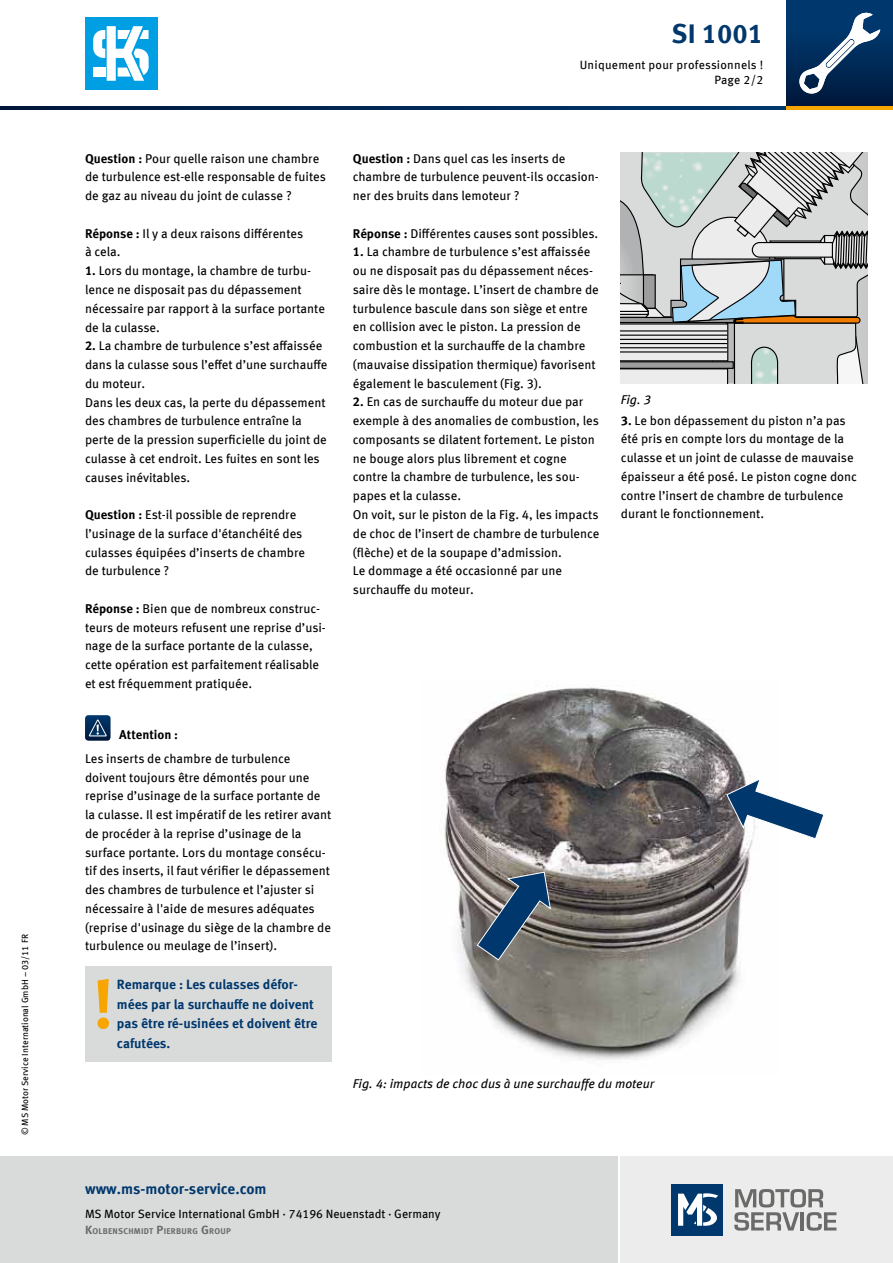
<style>
.page{position:relative;width:893px;height:1263px;background:#fff}
.page>*{position:absolute;margin:0;border:0;box-sizing:border-box;transform-origin:0 0}
.t1{font:700 69.3px "Meta OFC";color:#f7a500}
.t2{font:700 27px "Meta OFC";color:#00386d}
.t3{font:700 15px "Meta OFC";color:#00386d}
.t4{font:700 13.5px/19.5px "Meta OFC";color:#00386d}
.t5{font:12.75px/18.8px "Meta OFC";color:#000}
.t6{font:italic 12.75px "Meta OFC";color:#000}
.t7{font:700 12.75px "Meta OFC";color:#000}
.t8{font:12px "Meta OFC";color:#000}
.t9{font:12px/15px "Meta OFC";letter-spacing:.02em;color:#000;text-align:right}
.t10{font:9px "Meta OFC";color:#000}
.t11{font:700 8.4px "Meta OFC";letter-spacing:.03em;color:#6a6a69}
.s1{font-weight:700}
.s2{font-size:12px}
</style>
<div class="page">
<div style="left:621px;top:1157px;width:272px;height:106px;background:#ececec"></div>
<div style="left:0;top:1157px;width:617px;height:106px;background:#d9dada"></div>
<div style="left:672px;top:1184px;width:51px;height:51px;background:#00386d"></div>
<svg style="left:678px;top:1193px;width:40px;height:33px"></svg>
<svg style="left:734px;top:1189px;width:102px;height:42px"></svg>
<div style="left:787px;top:0;width:106px;height:106px;background:linear-gradient(to bottom,#003e78,#001a3f)"></div>
<div style="left:85px;top:17px;width:72px;height:72px;background:#009ee3"></div>
<svg style="left:93px;top:26px;width:56px;height:55px"></svg>
<div style="left:85px;top:966px;width:247px;height:96px;background:#d9dada"></div>
<svg style="left:0;top:106px;width:787px;height:4px"></svg>
<hr style="left:787px;top:106px;width:106px;height:4px;background:#f7a500">
<svg style="left:798px;top:12px;width:82px;height:83px"></svg>
<svg style="left:621px;top:153px;width:246px;height:231px"></svg>
<img style="left:444px;top:686px;width:309px;height:374px">
<svg style="left:477px;top:871px;width:74px;height:90px"></svg>
<svg style="left:726px;top:778px;width:98px;height:61px"></svg>
<svg style="left:85px;top:715px;width:26px;height:26px"></svg>
<p class="t10" style="left:19px;top:1135px;width:203px;rotate:-90deg">© MS Motor Service International GmbH – 03/11 FR</p>
<h2 class="t2" style="left:672px;top:16px;width:93px">SI 1001</h2>
<p class="t9" style="left:580px;top:57px;width:185px">Uniquement pour professionnels !<br>Page 2/2</p>
<p class="t5" style="left:85px;top:149px;width:242px"><span class="s1">Question :</span> Pour quelle raison une chambre de turbulence est-elle responsable de fuites de gaz au niveau du joint de culasse ?</p>
<p class="t5" style="left:85px;top:224px;width:220px"><span class="s1">Réponse :</span> Il y a deux raisons différentes à cela.</p>
<p class="t5" style="left:85px;top:261px;width:241px"><span class="s1">1.</span> Lors du montage, la chambre de turbu&shy;lence ne disposait pas du dépassement nécessaire par rapport à la surface portante de la culasse.</p>
<p class="t5" style="left:85px;top:336px;width:244px"><span class="s1">2.</span> La chambre de turbulence s’est affaissée dans la culasse sous l’effet d’une surchauffe du moteur.<br>Dans les deux cas, la perte du dépassement des chambres de turbulence entraîne la perte de la pression superficielle du joint de culasse à cet endroit. Les fuites en sont les causes inévitables.</p>
<p class="t5" style="left:85px;top:505px;width:222px"><span class="s1">Question :</span> Est-il possible de reprendre l’usinage de la surface d'étanchéité des culasses équipées d’inserts de chambre de turbulence ?</p>
<p class="t5" style="left:85px;top:599px;width:242px"><span class="s1">Réponse :</span> Bien que de nombreux construc&shy;teurs de moteurs refusent une reprise d’usi&shy;nage de la surface portante de la culasse, cette opération est parfaitement réalisable et est fréquemment pratiquée.</p>
<p class="t7" style="left:119px;top:727px;width:60px">Attention :</p>
<p class="t5" style="left:85px;top:749px;width:248px">Les inserts de chambre de turbulence doivent toujours être démontés pour une reprise d’usinage de la surface portante de la culasse. Il est impératif de les retirer avant de procéder à la reprise d’usinage de la surface portante. Lors du montage consécu&shy;tif des inserts, il faut vérifier le dépassement des chambres de turbulence et l’ajuster si nécessaire à l'aide de mesures adéquates (reprise d'usinage du siège de la chambre de turbulence ou meulage de l’insert).</p>
<h1 class="t1" style="left:93px;top:960px;width:23px">!</h1>
<p class="t4" style="left:117px;top:975px;width:202px">Remarque : Les culasses défor&shy;mées par la surchauffe ne doivent pas être ré-usinées et doivent être cafutées.</p>
<p class="t5" style="left:353px;top:149px;width:247px"><span class="s1">Question :</span> Dans quel cas les inserts de chambre de turbulence peuvent-ils occasion&shy;ner des bruits dans lemoteur ?</p>
<p class="t5" style="left:353px;top:224px;width:247px"><span class="s1">Réponse :</span> Différentes causes sont possibles.</p>
<p class="t5" style="left:353px;top:243px;width:247px"><span class="s1">1.</span> La chambre de turbulence s’est affaissée ou ne disposait pas du dépassement néces&shy;saire dès le montage. L’insert de chambre de turbulence bascule dans son siège et entre en collision avec le piston. La pression de combustion et la surchauffe de la chambre (mauvaise dissipation thermique) favorisent également le basculement (Fig. 3).</p>
<p class="t5" style="left:353px;top:393px;width:248px"><span class="s1">2.</span> En cas de surchauffe du moteur due par exemple à des anomalies de combustion, les composants se dilatent fortement. Le piston ne bouge alors plus librement et cogne contre la chambre de turbulence, les sou&shy;papes et la culasse.<br>On voit, sur le piston de la Fig. 4, les impacts de choc de l’insert de chambre de turbulence (flèche) et de la soupape d’admission.<br>Le dommage a été occasionné par une surchauffe du moteur.</p>
<p class="t6" style="left:621px;top:391px;width:32px">Fig. 3</p>
<p class="t5" style="left:621px;top:411px;width:238px"><span class="s1">3.</span> Le bon dépassement du piston n’a pas été pris en compte lors du montage de la culasse et un joint de culasse de mauvaise épaisseur a été posé. Le piston cogne donc contre l’insert de chambre de turbulence durant le fonctionnement.</p>
<p class="t6" style="left:353px;top:1075px;width:303px">Fig. 4: impacts de choc dus à une surchauffe du moteur</p>
<p class="t3" style="left:85px;top:1179px;width:183px">www.ms-motor-service.com</p>
<p class="t8" style="left:85px;top:1206px;width:357px">MS Motor Service International GmbH · 74196 Neuenstadt · Germany</p>
<p class="t11" style="left:85px;top:1226px;width:147px"><span class="s2">K</span>OLBENSCHMIDT <span class="s2">P</span>IERBURG <span class="s2">G</span> ROUP</p>
</div>
